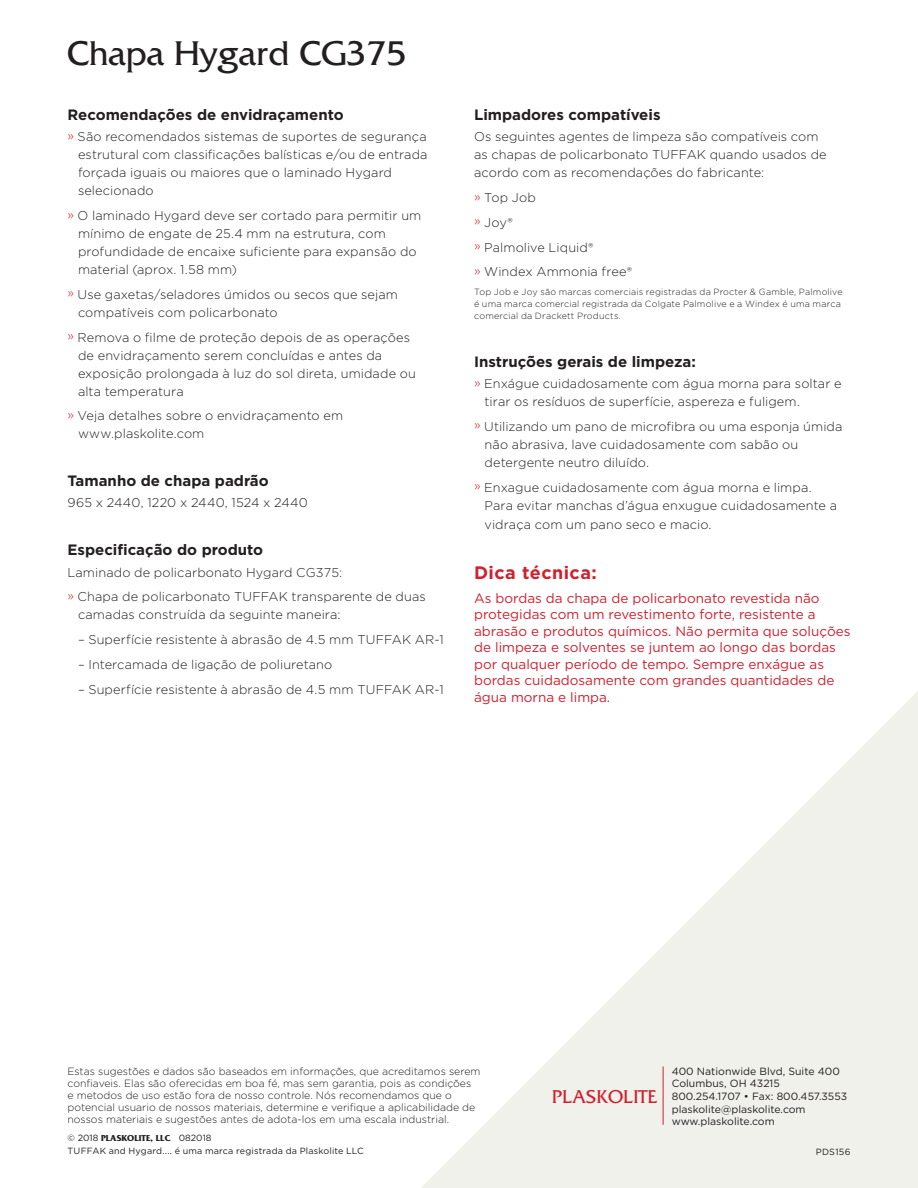
<style>
.page{position:relative;width:918px;height:1188px;background:#fff}
.page>*{position:absolute;margin:0;border:0;box-sizing:border-box;transform-origin:0 0}
.t1{font:36px "Friz Quadrata";color:#231f20}
.t2{font:19.5px "Friz Quadrata";color:#d0202e}
.t3{font:700 18px "Gotham";letter-spacing:.025em;color:#d0202e}
.t4{font:700 15px "Gotham";color:#231f20}
.t5{font:13.5px/16.5px "Gotham";color:#d0202e}
.t6{font:300 12.75px/18px "Gotham";letter-spacing:.01em;color:#231f20}
.t7{font:300 10.5px/12px "Gotham";color:#231f20}
.t8{font:10.5px/12.6px "Gotham";color:#231f20}
.t9{font:300 9px/12px "Gotham";letter-spacing:.02em;color:#231f20}
.t10{font:9px "Gotham";letter-spacing:.02em;color:#231f20}
.t11{font:700 9px "Friz Quadrata";color:#231f20}
.s1{color:#d0202e}
.s2{font-family:"Gotham";font-weight:400}
</style>
<div class="page">
<svg style="left:421px;top:691px;width:497px;height:497px;fill:#f4f4f0"></svg>
<hr style="left:663px;top:1066px;width:1px;height:59px;background:#d0202e">
<h1 class="t1" style="left:68px;top:33px;width:340px">Chapa Hygard CG375</h1>
<p class="t4" style="left:68px;top:105px;width:278px">Recomendações de envidraçamento</p>
<p class="t6" style="left:78px;top:127px;width:351px;text-indent:-11px"><span class="s1">»</span> São recomendados sistemas de suportes de segurança estrutural com classificações balísticas e/ou de entrada forçada iguais ou maiores que o laminado Hygard selecionado</p>
<p class="t6" style="left:78px;top:206px;width:345px;text-indent:-11px"><span class="s1">»</span> O laminado Hygard deve ser cortado para permitir um mínimo de engate de 25.4 mm na estrutura, com profundidade de encaixe suficiente para expansão do material (aprox. 1.58 mm)</p>
<p class="t6" style="left:78px;top:285px;width:321px;text-indent:-11px"><span class="s1">»</span> Use gaxetas/seladores úmidos ou secos que sejam compatíveis com policarbonato</p>
<p class="t6" style="left:78px;top:328px;width:339px;text-indent:-11px"><span class="s1">»</span> Remova o filme de proteção depois de as operações de envidraçamento serem concluídas e antes da exposição prolongada à luz do sol direta, umidade ou alta temperatura</p>
<p class="t6" style="left:78px;top:406px;width:267px;text-indent:-11px"><span class="s1">»</span> Veja detalhes sobre o envidraçamento em www.plaskolite.com</p>
<p class="t4" style="left:68px;top:471px;width:203px">Tamanho de chapa padrão</p>
<p class="t6" style="left:68px;top:494px;width:242px">965 x 2440, 1220 x 2440, 1524 x 2440</p>
<p class="t4" style="left:68px;top:540px;width:197px">Especificação do produto</p>
<p class="t6" style="left:68px;top:559px;width:360px;line-height:24.8px">Laminado de policarbonato Hygard CG375:<br><span class="s1">»</span> Chapa de policarbonato TUFFAK transparente de duas</p>
<p class="t6" style="left:78px;top:606px;width:264px">camadas construída da seguinte maneira:</p>
<p class="t6" style="left:78px;top:630px;width:367px">– Superfície resistente à abrasão de 4.5 mm TUFFAK AR-1</p>
<p class="t6" style="left:78px;top:655px;width:256px">– Intercamada de ligação de poliuretano</p>
<p class="t6" style="left:78px;top:680px;width:367px">– Superfície resistente à abrasão de 4.5 mm TUFFAK AR-1</p>
<p class="t4" style="left:474px;top:105px;width:188px">Limpadores compatíveis</p>
<p class="t6" style="left:474px;top:127px;width:354px">Os seguintes agentes de limpeza são compatíveis com as chapas de policarbonato TUFFAK quando usados de acordo com as recomendações do fabricante:</p>
<p class="t6" style="left:474px;top:185px;width:159px;line-height:24.8px"><span class="s1">»</span> Top Job<br><span class="s1">»</span> Joy®<br><span class="s1">»</span> Palmolive Liquid®<br><span class="s1">»</span> Windex Ammonia free®</p>
<p class="t9" style="left:474px;top:286px;width:370px">Top Job e Joy são marcas comerciais registradas da Procter &amp; Gamble, Palmolive é uma marca comercial registrada da Colgate Palmolive e a Windex é uma marca comercial da Drackett Products.</p>
<p class="t4" style="left:474px;top:352px;width:223px">Instruções gerais de limpeza:</p>
<p class="t6" style="left:485px;top:374px;width:358px;text-indent:-11px"><span class="s1">»</span> Enxágue cuidadosamente com água morna para soltar e tirar os resíduos de superfície, aspereza e fuligem.</p>
<p class="t6" style="left:485px;top:417px;width:359px;text-indent:-11px"><span class="s1">»</span> Utilizando um pano de microfibra ou uma esponja úmida não abrasiva, lave cuidadosamente com sabão ou detergente neutro diluído.</p>
<p class="t6" style="left:485px;top:478px;width:354px;text-indent:-11px"><span class="s1">»</span> Enxague cuidadosamente com água morna e limpa.<br>Para evitar manchas d’água enxugue cuidadosamente a</p>
<p class="t6" style="left:485px;top:515px;width:228px">vidraça com um pano seco e macio.</p>
<h3 class="t3" style="left:474px;top:561px;width:124px">Dica técnica:</h3>
<p class="t5" style="left:474px;top:589px;width:378px">As bordas da chapa de policarbonato revestida não protegidas com um revestimento forte, resistente a abrasão e produtos químicos. Não permita que soluções de limpeza e solventes se juntem ao longo das bordas por qualquer período de tempo. Sempre enxágue as bordas cuidadosamente com grandes quantidades de água morna e limpa.</p>
<p class="t7" style="left:68px;top:1065px;width:414px">Estas sugestões e dados são baseados em informações, que acreditamos serem confiaveis. Elas são oferecidas em boa fé, mas sem garantia, pois as condições<br>e metodos de uso estão fora de nosso controle. Nós recomendamos que o potencial usuario de nossos materiais, determine e verifique a aplicabilidade de nossos materiais e sugestões antes de adota-los em uma escala industrial.</p>
<p class="t11" style="left:68px;top:1133px;width:146px"><span class="s2">© 2018</span> PLASKOLITE, LLC <span class="s2">082018</span></p>
<p class="t10" style="left:68px;top:1145px;width:298px">TUFFAK and Hygard.... é uma marca registrada da Plaskolite LLC</p>
<h2 class="t2" style="left:552px;top:1086px;width:107px">PLASKOLITE</h2>
<p class="t8" style="left:672px;top:1065px;width:177px">400 Nationwide Blvd, Suite 400<br>Columbus, OH 43215<br>800.254.1707 • Fax: 800.457.3553 plaskolite@plaskolite.com www.plaskolite.com</p>
<p class="t10" style="left:816px;top:1146px;width:36px">PDS156</p>
</div>
